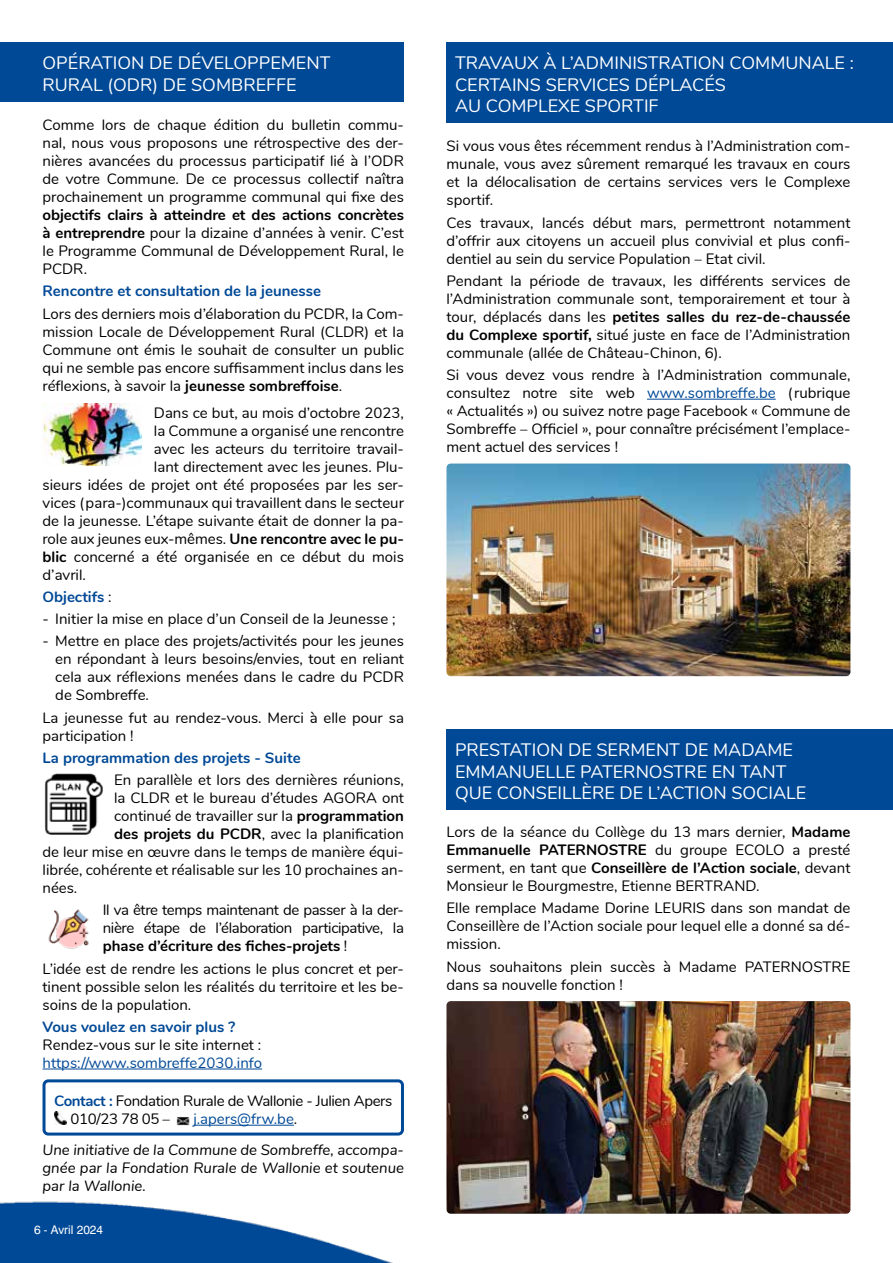
<style>
.page{position:relative;width:893px;height:1263px;background:#fff}
.page>*{position:absolute;margin:0;border:0;box-sizing:border-box;transform-origin:0 0}
.t1{font:18px/21.6px "Nunito";color:#fff}
.t2{font:15px/18px "Nunito";color:#000;text-align:justify}
.t3{font:italic 15px/30.6px "Nunito";color:#000}
.t4{font:700 15px "Nunito";color:#004996}
.t5{font:15px/18px "Nunito";letter-spacing:-.025em;color:#000}
.t6{font:15px "Nunito";color:#004996}
.t7{font:12px "Swiss 721 Roman";color:#fff}
.s1{font-weight:700}
.s2{font-weight:400;color:#000}
.s3{font-weight:700;color:#004996}
.s4{font-style:normal;color:#004996}
.s5{font-style:normal}
.s6{color:#004996}
</style>
<div class="page">
<img style="left:0;top:1195px;width:851px;height:68px">
<div style="left:0;top:43px;width:404px;height:59px;background:#004996"></div>
<hr style="left:43px;top:1068px;width:219px;height:1px;background:#004996">
<img style="left:43px;top:403px;width:98px;height:62px">
<img style="left:44px;top:773px;width:59px;height:62px">
<img style="left:48px;top:909px;width:41px;height:40px">
<hr style="left:193px;top:1125px;width:101px;height:1px;background:#004996">
<svg style="left:54px;top:1111px;width:13px;height:13px"></svg>
<svg style="left:177px;top:1116px;width:13px;height:9px"></svg>
<div style="left:43px;top:1079px;width:361px;height:56px;border:3px solid #004996;border-radius:4px"></div>
<div style="left:446px;top:43px;width:447px;height:80px;background:#004996"></div>
<hr style="left:647px;top:399px;width:129px;height:1px;background:#004996">
<img style="left:446px;top:463px;width:404px;height:213px">
<div style="left:446px;top:729px;width:447px;height:81px;background:#004996"></div>
<img style="left:446px;top:1001px;width:404px;height:213px">
<p class="t1" style="left:43px;top:51px;width:289px">OPÉRATION DE DÉVELOPPEMENT<br>RURAL (ODR) DE SOMBREFFE</p>
<p class="t2" style="left:43px;top:115px;width:363px">Comme lors de chaque édition du bulletin commu&shy;nal, nous vous proposons une rétrospective des der&shy;nières avancées du processus participatif lié à l’ODR de votre Commune. De ce processus collectif naîtra prochainement un programme communal qui fixe des</p>
<p class="t2" style="left:43px;top:205px;width:363px"><span class="s1">objectifs clairs à atteindre et des actions concrètes à entreprendre</span> pour la dizaine d’années à venir. C’est le Programme Communal de Développement Rural, le PCDR.</p>
<p class="t4" style="left:43px;top:280px;width:280px">Rencontre et consultation de la jeunesse</p>
<p class="t2" style="left:43px;top:303px;width:363px">Lors des derniers mois d’élaboration du PCDR, la Com&shy;mission Locale de Développement Rural (CLDR) et la Commune ont émis le souhait de consulter un public qui ne semble pas encore suffisamment inclus dans les réflexions, à savoir la <span class="s1">jeunesse sombreffoise</span>.</p>
<p class="t2" style="left:154px;top:402px;width:252px">Dans ce but, au mois d’octobre 2023,</p>
<p class="t2" style="left:154px;top:420px;width:252px">la Commune a organisé une rencontre</p>
<p class="t2" style="left:154px;top:438px;width:252px">avec les acteurs du territoire travail-</p>
<p class="t2" style="left:154px;top:456px;width:252px">lant directement avec les jeunes. Plu-</p>
<p class="t2" style="left:43px;top:474px;width:363px">sieurs idées de projet ont été proposées par les ser-</p>
<p class="t2" style="left:43px;top:492px;width:363px">vices (para-)communaux qui travaillent dans le secteur</p>
<p class="t2" style="left:43px;top:510px;width:363px">de la jeunesse. L’étape suivante était de donner la pa-</p>
<p class="t2" style="left:43px;top:528px;width:363px">role aux jeunes eux-mêmes. <span class="s1">Une rencontre avec le pu-</span></p>
<p class="t2" style="left:43px;top:546px;width:363px"><span class="s1">blic</span> concerné a été organisée en ce début du mois</p>
<p class="t2" style="left:43px;top:564px;width:45px">d’avril.</p>
<p class="t4" style="left:43px;top:585px;width:71px">Objectifs <span class="s2">:</span></p>
<p class="t2" style="left:43px;top:609px;width:355px">- Initier la mise en place d’un Conseil de la Jeunesse ;</p>
<p class="t2" style="left:55px;top:631px;width:350px;text-indent:-13px">- Mettre en place des projets/activités pour les jeunes en répondant à leurs besoins/envies, tout en reliant cela aux réflexions menées dans le cadre du PCDR de Sombreffe.</p>
<p class="t2" style="left:43px;top:707px;width:363px">La jeunesse fut au rendez-vous. Merci à elle pour sa participation !</p>
<p class="t4" style="left:43px;top:746px;width:260px">La programmation des projets - Suite</p>
<p class="t2" style="left:114px;top:770px;width:291px">En parallèle et lors des dernières réunions,</p>
<p class="t2" style="left:114px;top:788px;width:291px">la CLDR et le bureau d’études AGORA ont</p>
<p class="t2" style="left:114px;top:806px;width:291px">continué de travailler sur la <span class="s1">programmation</span></p>
<p class="t2" style="left:114px;top:824px;width:291px"><span class="s1">des projets du PCDR</span>, avec la planification</p>
<p class="t2" style="left:43px;top:842px;width:363px">de leur mise en œuvre dans le temps de manière équi-</p>
<p class="t2" style="left:43px;top:860px;width:363px">librée, cohérente et réalisable sur les 10 prochaines an-</p>
<p class="t2" style="left:43px;top:878px;width:36px">nées.</p>
<p class="t2" style="left:103px;top:900px;width:303px">Il va être temps maintenant de passer à la der&shy;nière étape de l’élaboration participative, la <span class="s1">phase d’écriture des fiches-projets</span> !</p>
<p class="t2" style="left:43px;top:958px;width:363px">L’idée est de rendre les actions le plus concret et per&shy;tinent possible selon les réalités du territoire et les be&shy;soins de la population.</p>
<p class="t4" style="left:43px;top:1015px;width:194px">Vous voulez en savoir plus ?</p>
<p class="t2" style="left:43px;top:1035px;width:220px">Rendez-vous sur le site internet :</p>
<p class="t6" style="left:43px;top:1052px;width:221px">https://www.sombreffe2030.info</p>
<p class="t5" style="left:71px;top:1091px;width:323px;text-indent:-17px"><span class="s3">Contact :</span> Fondation Rurale de Wallonie - Julien Apers<br>010/23 78 05 –</p>
<p class="t3" style="left:43px;top:1103px;width:363px;text-indent:151px"><span class="s4">j.apers@frw.be</span><span class="s5">.<br></span>Une initiative de la Commune de Sombreffe, accompa-</p>
<p class="t3" style="left:43px;top:1157px;width:363px;line-height:18px">gnée par la Fondation Rurale de Wallonie et soutenue par la Wallonie.</p>
<p class="t7" style="left:34px;top:1222px;width:71px">6 - Avril 2024</p>
<p class="t1" style="left:455px;top:51px;width:400px">TRAVAUX À L’ADMINISTRATION COMMUNALE :<br>CERTAINS SERVICES DÉPLACÉS<br>AU COMPLEXE SPORTIF</p>
<p class="t2" style="left:446px;top:136px;width:405px">Si vous vous êtes récemment rendus à l’Administration com&shy;munale, vous avez sûrement remarqué les travaux en cours et la délocalisation de certains services vers le Complexe sportif.</p>
<p class="t2" style="left:446px;top:212px;width:405px">Ces travaux, lancés début mars, permettront notamment d’offrir aux citoyens un accueil plus convivial et plus confi&shy;dentiel au sein du service Population – Etat civil.</p>
<p class="t2" style="left:446px;top:271px;width:405px">Pendant la période de travaux, les différents services de l’Administration communale sont, temporairement et tour à tour, déplacés dans les <span class="s1">petites salles du rez-de-chaussée du Complexe sportif,</span> situé juste en face de l’Administration communale (allée de Château-Chinon, 6).</p>
<p class="t2" style="left:446px;top:365px;width:405px">Si vous devez vous rendre à l’Administration communale, consultez notre site web <span class="s6">www.sombreffe.be</span> (rubrique « Actualités ») ou suivez notre page Facebook « Commune de Sombreffe – Officiel », pour connaître précisément l’emplace&shy;ment actuel des services !</p>
<p class="t1" style="left:455px;top:738px;width:353px">PRESTATION DE SERMENT DE MADAME<br>EMMANUELLE PATERNOSTRE EN TANT<br>QUE CONSEILLÈRE DE L’ACTION SOCIALE</p>
<p class="t2" style="left:446px;top:822px;width:405px">Lors de la séance du Collège du 13 mars dernier, <span class="s1">Madame Emmanuelle PATERNOSTRE</span> du groupe ECOLO a presté serment, en tant que <span class="s1">Conseillère de l’Action sociale</span>, devant Monsieur le Bourgmestre, Etienne BERTRAND.</p>
<p class="t2" style="left:446px;top:898px;width:405px">Elle remplace Madame Dorine LEURIS dans son mandat de Conseillère de l’Action sociale pour lequel elle a donné sa dé&shy;mission.</p>
<p class="t2" style="left:446px;top:956px;width:405px">Nous souhaitons plein succès à Madame PATERNOSTRE dans sa nouvelle fonction !</p>
</div>
